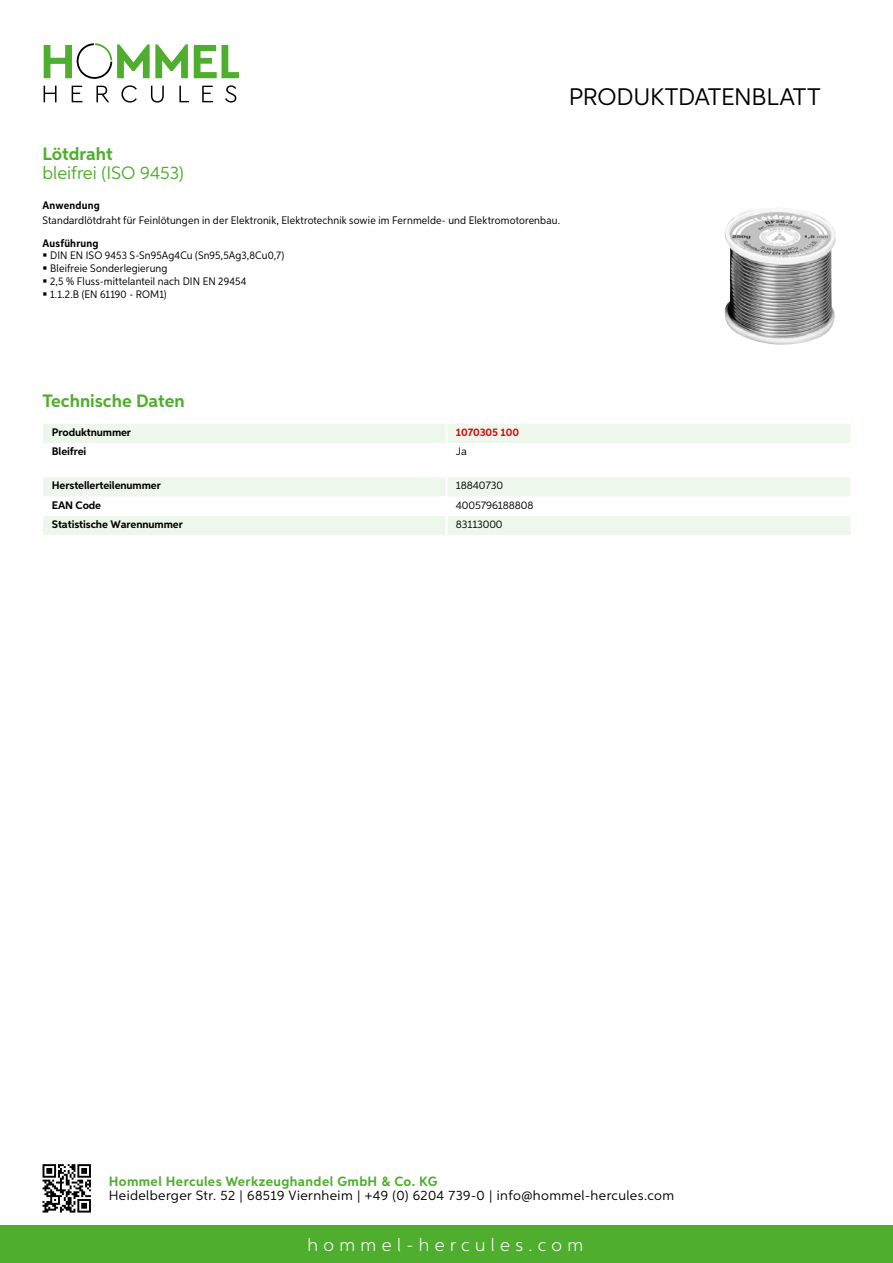
<style>
.page{position:relative;width:893px;height:1263px;background:#fff}
.page>*{position:absolute;margin:0;border:0;box-sizing:border-box;transform-origin:0 0}
.t1{font:24px "Aspira";letter-spacing:-.01em;color:#000}
.t2{font:700 18px "Aspira";color:#50ae2f}
.t3{font:300 18px "Aspira";letter-spacing:.3em;color:#fff}
.t4{font:18px "Aspira";color:#50ae2f}
.t5{font:13.5px "Aspira";letter-spacing:.03em;color:#000}
.t6{font:700 13.5px "Aspira";letter-spacing:.03em;color:#50ae2f}
.t7{font:10.95px/12.8px "Aspira Nar";letter-spacing:.015em;color:#000}
.t8{font:700 10.95px "Aspira";letter-spacing:-.01em;color:#000}
.t9{font:10.95px "Aspira";letter-spacing:-.01em;color:#000}
.t10{font:700 10.95px "Aspira Nar";letter-spacing:.02em;color:#000}
.t11{font:700 10.95px "Aspira";letter-spacing:-.01em;color:#cd1013}
</style>
<div class="page">
<div style="left:0;top:1226px;width:893px;height:37px;background:#50ae2f"></div>
<svg style="left:43px;top:1164px;width:48px;height:48px"></svg>
<svg style="left:194px;top:45px;width:45px;height:33px"></svg>
<svg style="left:44px;top:43px;width:144px;height:36px"></svg>
<svg style="left:44px;top:86px;width:13px;height:16px"></svg>
<svg style="left:72px;top:86px;width:10px;height:16px"></svg>
<svg style="left:96px;top:86px;width:13px;height:16px"></svg>
<svg style="left:121px;top:85px;width:16px;height:18px"></svg>
<svg style="left:151px;top:86px;width:13px;height:17px"></svg>
<svg style="left:179px;top:86px;width:10px;height:16px"></svg>
<svg style="left:202px;top:86px;width:11px;height:16px"></svg>
<svg style="left:225px;top:85px;width:11px;height:18px"></svg>
<div style="left:43px;top:424px;width:807px;height:19px;background:#eef7eb"></div>
<svg style="left:43px;top:477px;width:807px;height:58px"></svg>
<hr style="left:445px;top:516px;width:3px;height:19px;background:#fff">
<img style="left:724px;top:208px;width:112px;height:137px">
<h1 class="t1" style="left:569px;top:82px;width:253px">Produktdatenblatt</h1>
<h2 class="t2" style="left:43px;top:142px;width:72px">Lötdraht</h2>
<h2 class="t4" style="left:43px;top:162px;width:143px">bleifrei (ISO 9453)</h2>
<p class="t10" style="left:43px;top:199px;width:59px">Anwendung</p>
<p class="t7" style="left:43px;top:214px;width:519px">Standardlötdraht für Feinlötungen in der Elektronik, Elektrotechnik sowie im Fernmelde- und Elektromotorenbau.</p>
<p class="t10" style="left:43px;top:236px;width:58px">Ausführung</p>
<p class="t7" style="left:50px;top:249px;width:236px">DIN EN ISO 9453 S-Sn95Ag4Cu (Sn95,5Ag3,8Cu0,7)<br>Bleifreie Sonderlegierung<br>2,5 % Fluss-mittelanteil nach DIN EN 29454<br>1.1.2.B (EN 61190 - ROM1)</p>
<h2 class="t2" style="left:43px;top:390px;width:144px">Technische Daten</h2>
<p class="t8" style="left:52px;top:425px;width:81px">Produktnummer</p>
<p class="t11" style="left:456px;top:425px;width:65px">1070305 100</p>
<p class="t8" style="left:52px;top:444px;width:36px">Bleifrei</p>
<p class="t9" style="left:456px;top:444px;width:13px">Ja</p>
<p class="t8" style="left:52px;top:479px;width:111px">Herstellerteilenummer</p>
<p class="t9" style="left:456px;top:479px;width:49px">18840730</p>
<p class="t8" style="left:52px;top:498px;width:51px">EAN Code</p>
<p class="t9" style="left:456px;top:498px;width:79px">4005796188808</p>
<p class="t8" style="left:52px;top:517px;width:132px">Statistische Warennummer</p>
<p class="t9" style="left:456px;top:517px;width:48px">83113000</p>
<p class="t6" style="left:109px;top:1172px;width:330px">Hommel Hercules Werkzeughandel GmbH &amp; Co. KG</p>
<p class="t5" style="left:109px;top:1187px;width:567px">Heidelberger Str. 52 | 68519 Viernheim | +49 (0) 6204 739-0 | info@hommel-hercules.com</p>
<h2 class="t3" style="left:307px;top:1234px;width:277px">hommel-hercules.com</h2>
</div>
